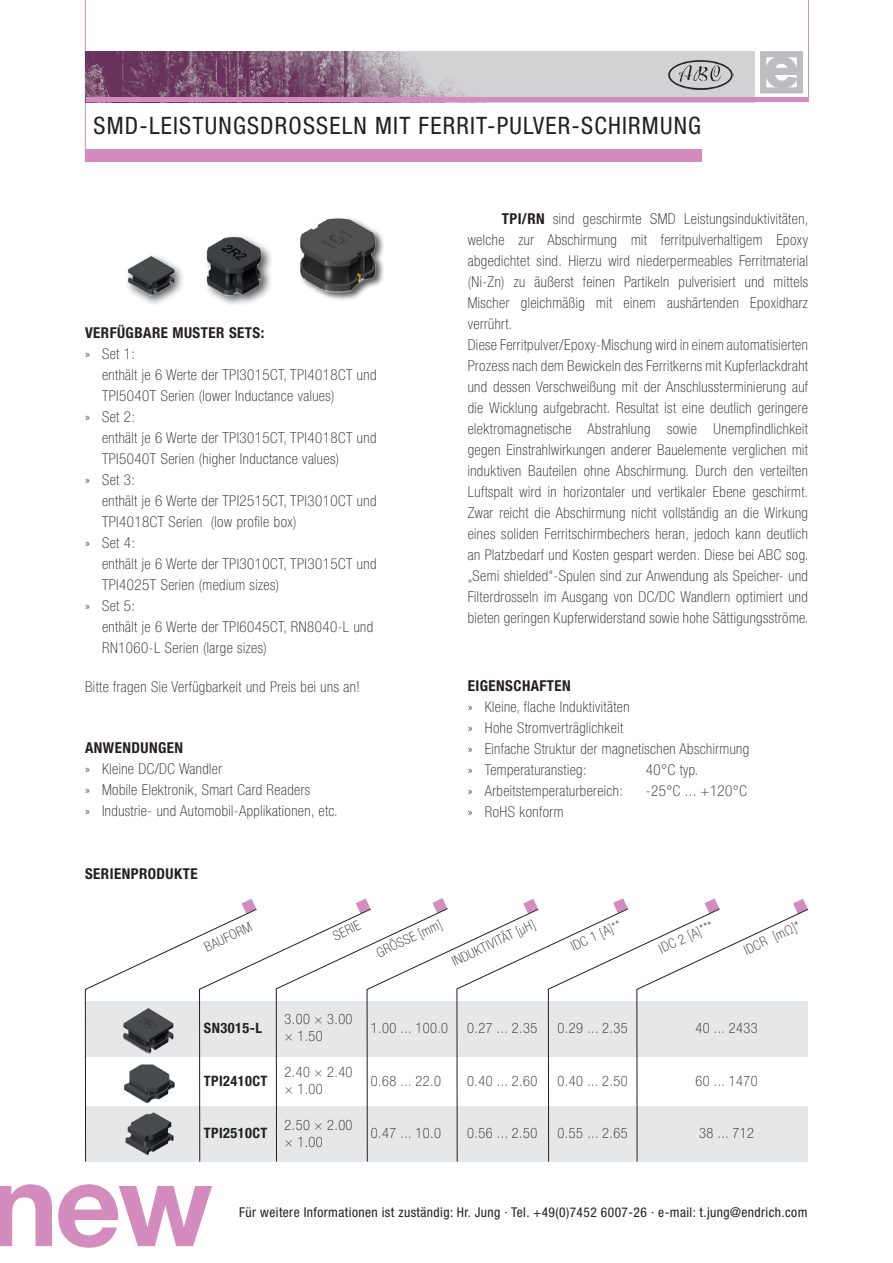
<style>
.page{position:relative;width:893px;height:1263px;background:#fff}
.page>*{position:absolute;margin:0;border:0;box-sizing:border-box;transform-origin:0 0}
.t1{font:700 116.25px "Helvetica Neue LT Std";color:#d38cbd}
.t2{font:condensed 24px "Helvetica Neue LT Std";letter-spacing:.05em;color:#231f20}
.t3{font:100 condensed 15px/21px "Helvetica Neue LT Std";letter-spacing:.03em;color:#231f20}
.t4{font:700 condensed 15px "Helvetica Neue LT Std";letter-spacing:.03em;color:#231f20}
.t5{font:100 condensed 14.4px "Helvetica Neue LT Std";letter-spacing:.03em;color:#231f20}
.t6{font:700 condensed 14.4px "Helvetica Neue LT Std";letter-spacing:.03em;color:#231f20}
.t7{font:condensed 13.5px "Helvetica Neue LT Std";letter-spacing:.03em;color:#231f20}
.t8{font:100 condensed 13.5px "Helvetica Neue LT Std";color:#231f20}
.s1{font-weight:700}
</style>
<div class="page">
<div style="left:86px;top:149px;width:616px;height:13px;background:#d38cbd"></div>
<div style="left:760px;top:51px;width:43px;height:43px;border:6px solid #bcbdc0"></div>
<svg style="left:764px;top:55px;width:33px;height:36px"></svg>
<hr style="left:85px;top:0;width:1px;height:162px;background:#d38cbd">
<hr style="left:808px;top:0;width:1px;height:102px;background:#d38cbd">
<div style="left:85px;top:51px;width:670px;height:51px;background:#d1d2d4"></div>
<img style="left:85px;top:51px;width:400px;height:51px">
<hr style="left:86px;top:98px;width:722px;height:4px;background:#d38cbd">
<img style="left:668px;top:60px;width:65px;height:30px">
<div style="left:124px;top:252px;width:61px;height:55px;background:#231f20;opacity:.75"></div>
<img style="left:124px;top:254px;width:54px;height:42px">
<div style="left:204px;top:234px;width:69px;height:73px;background:#231f20;opacity:.75"></div>
<img style="left:204px;top:235px;width:64px;height:62px">
<svg style="left:85px;top:898px;width:724px;height:264px"></svg>
<img style="left:117px;top:1004px;width:63px;height:51px">
<img style="left:121px;top:1109px;width:56px;height:47px">
<div style="left:299px;top:216px;width:86px;height:85px;background:#231f20;opacity:.75"></div>
<img style="left:299px;top:216px;width:86px;height:81px">
<p class="t2" style="left:94px;top:112px;width:609px">SMD-LEISTUNGSDROSSELN MIT FERRIT-PULVER-SCHIRMUNG</p>
<p class="t3" style="left:468px;top:208px;width:342px;text-align:justify;text-indent:34px"><span class="s1">TPI/RN</span> sind geschirmte SMD Leistungsinduktivitäten, welche zur Abschirmung mit ferritpulverhaltigem Epoxy abgedichtet sind. Hierzu wird niederpermeables Ferritmaterial (Ni-Zn) zu äußerst feinen Partikeln pulverisiert und mittels Mischer gleichmäßig mit einem aushärtenden Epoxidharz verrührt.</p>
<p class="t3" style="left:468px;top:334px;width:342px;text-align:justify">Diese Ferritpulver/Epoxy-Mischung wird in einem automatisierten Prozess nach dem Bewickeln des Ferritkerns mit Kupferlackdraht und dessen Verschweißung mit der Anschlussterminierung auf die Wicklung aufgebracht. Resultat ist eine deutlich geringere elektromagnetische Abstrahlung sowie Unempfindlichkeit gegen Einstrahlwirkungen anderer Bauelemente verglichen mit induktiven Bauteilen ohne Abschirmung. Durch den verteilten Luftspalt wird in horizontaler und vertikaler Ebene geschirmt.<br>Zwar reicht die Abschirmung nicht vollständig an die Wirkung eines soliden Ferritschirmbechers heran, jedoch kann deutlich an Platzbedarf und Kosten gespart werden. Diese bei ABC sog. „Semi shielded“-Spulen sind zur Anwendung als Speicher- und Filterdrosseln im Ausgang von DC/DC Wandlern optimiert und bieten geringen Kupferwiderstand sowie hohe Sättigungsströme.</p>
<p class="t4" style="left:85px;top:323px;width:181px">VERFÜGBARE MUSTER SETS:</p>
<p class="t3" style="left:85px;top:343px;width:52px">» Set 1:</p>
<p class="t3" style="left:102px;top:364px;width:276px">enthält je 6 Werte der TPI3015CT, TPI4018CT und<br>TPI5040T Serien (lower Inductance values)</p>
<p class="t3" style="left:85px;top:406px;width:52px">» Set 2:</p>
<p class="t3" style="left:102px;top:427px;width:276px">enthält je 6 Werte der TPI3015CT, TPI4018CT und<br>TPI5040T Serien (higher Inductance values)</p>
<p class="t3" style="left:85px;top:469px;width:52px">» Set 3:</p>
<p class="t3" style="left:102px;top:490px;width:276px">enthält je 6 Werte der TPI2515CT, TPI3010CT und<br>TPI4018CT Serien (low profile box)</p>
<p class="t3" style="left:85px;top:532px;width:52px">» Set 4:</p>
<p class="t3" style="left:102px;top:553px;width:276px">enthält je 6 Werte der TPI3010CT, TPI3015CT und<br>TPI4025T Serien (medium sizes)</p>
<p class="t3" style="left:85px;top:595px;width:52px">» Set 5:</p>
<p class="t3" style="left:102px;top:616px;width:273px">enthält je 6 Werte der TPI6045CT, RN8040-L und<br>RN1060-L Serien (large sizes)</p>
<p class="t3" style="left:85px;top:676px;width:276px">Bitte fragen Sie Verfügbarkeit und Preis bei uns an!</p>
<p class="t4" style="left:468px;top:677px;width:105px">EIGENSCHAFTEN</p>
<p class="t3" style="left:468px;top:696px;width:163px">» Kleine, flache Induktivitäten</p>
<p class="t3" style="left:468px;top:717px;width:157px">» Hohe Stromverträglichkeit</p>
<p class="t3" style="left:468px;top:738px;width:283px">» Einfache Struktur der magnetischen Abschirmung</p>
<p class="t3" style="left:468px;top:759px;width:120px">» Temperaturanstieg:</p>
<p class="t3" style="left:646px;top:759px;width:54px">40°C typ.</p>
<p class="t3" style="left:468px;top:780px;width:157px">» Arbeitstemperaturbereich:</p>
<p class="t3" style="left:646px;top:780px;width:102px">-25°C ... +120°C</p>
<p class="t3" style="left:468px;top:801px;width:97px">» RoHS konform</p>
<p class="t4" style="left:85px;top:738px;width:100px">ANWENDUNGEN</p>
<p class="t3" style="left:85px;top:758px;width:139px">» Kleine DC/DC Wandler</p>
<p class="t3" style="left:85px;top:779px;width:227px">» Mobile Elektronik, Smart Card Readers</p>
<p class="t3" style="left:85px;top:800px;width:254px">» Industrie- und Automobil-Applikationen, etc.</p>
<p class="t4" style="left:85px;top:865px;width:114px">SERIENPRODUKTE</p>
<p class="t8" style="left:202px;top:940px;width:52px;rotate:-25deg">BAUFORM</p>
<p class="t8" style="left:331px;top:929px;width:30px;rotate:-25deg">SERIE</p>
<p class="t8" style="left:374px;top:946px;width:72px;rotate:-25deg">GRÖSSE [mm]</p>
<p class="t8" style="left:450px;top:955px;width:92px;rotate:-25deg">INDUKTIVITÄT [µH]</p>
<p class="t8" style="left:569px;top:940px;width:55px;rotate:-25deg">IDC 1 [A]**</p>
<p class="t8" style="left:657px;top:942px;width:59px;rotate:-25deg">IDC 2 [A]***</p>
<p class="t8" style="left:741px;top:943px;width:62px;rotate:-25deg">IDCR [mΩ]*</p>
<p class="t6" style="left:204px;top:1019px;width:60px">SN3015-L</p>
<p class="t5" style="left:285px;top:1011px;width:70px">3.00 × 3.00</p>
<p class="t5" style="left:285px;top:1028px;width:40px">× 1.50</p>
<p class="t5" style="left:371px;top:1019px;width:79px">1.00 ... 100.0</p>
<p class="t5" style="left:467px;top:1019px;width:72px">0.27 ... 2.35</p>
<p class="t5" style="left:558px;top:1019px;width:72px">0.29 ... 2.35</p>
<p class="t5" style="left:695px;top:1019px;width:64px">40 ... 2433</p>
<p class="t6" style="left:204px;top:1072px;width:65px">TPI2410CT</p>
<p class="t5" style="left:285px;top:1064px;width:70px">2.40 × 2.40</p>
<p class="t5" style="left:285px;top:1081px;width:40px">× 1.00</p>
<p class="t5" style="left:371px;top:1072px;width:72px">0.68 ... 22.0</p>
<p class="t5" style="left:467px;top:1072px;width:72px">0.40 ... 2.60</p>
<p class="t5" style="left:558px;top:1072px;width:72px">0.40 ... 2.50</p>
<p class="t5" style="left:695px;top:1072px;width:64px">60 ... 1470</p>
<p class="t6" style="left:204px;top:1125px;width:65px">TPI2510CT</p>
<p class="t5" style="left:285px;top:1117px;width:70px">2.50 × 2.00</p>
<p class="t5" style="left:285px;top:1134px;width:40px">× 1.00</p>
<p class="t5" style="left:371px;top:1125px;width:72px">0.47 ... 10.0</p>
<p class="t5" style="left:467px;top:1125px;width:72px">0.56 ... 2.50</p>
<p class="t5" style="left:558px;top:1125px;width:72px">0.55 ... 2.65</p>
<p class="t5" style="left:699px;top:1125px;width:56px">38 ... 712</p>
<p class="t1" style="left:-11px;top:1133px;width:225px">new</p>
<p class="t7" style="left:239px;top:1205px;width:570px">Für weitere Informationen ist zuständig: Hr. Jung · Tel. +49(0)7452 6007-26 · e-mail: t.jung@endrich.com</p>
</div>
